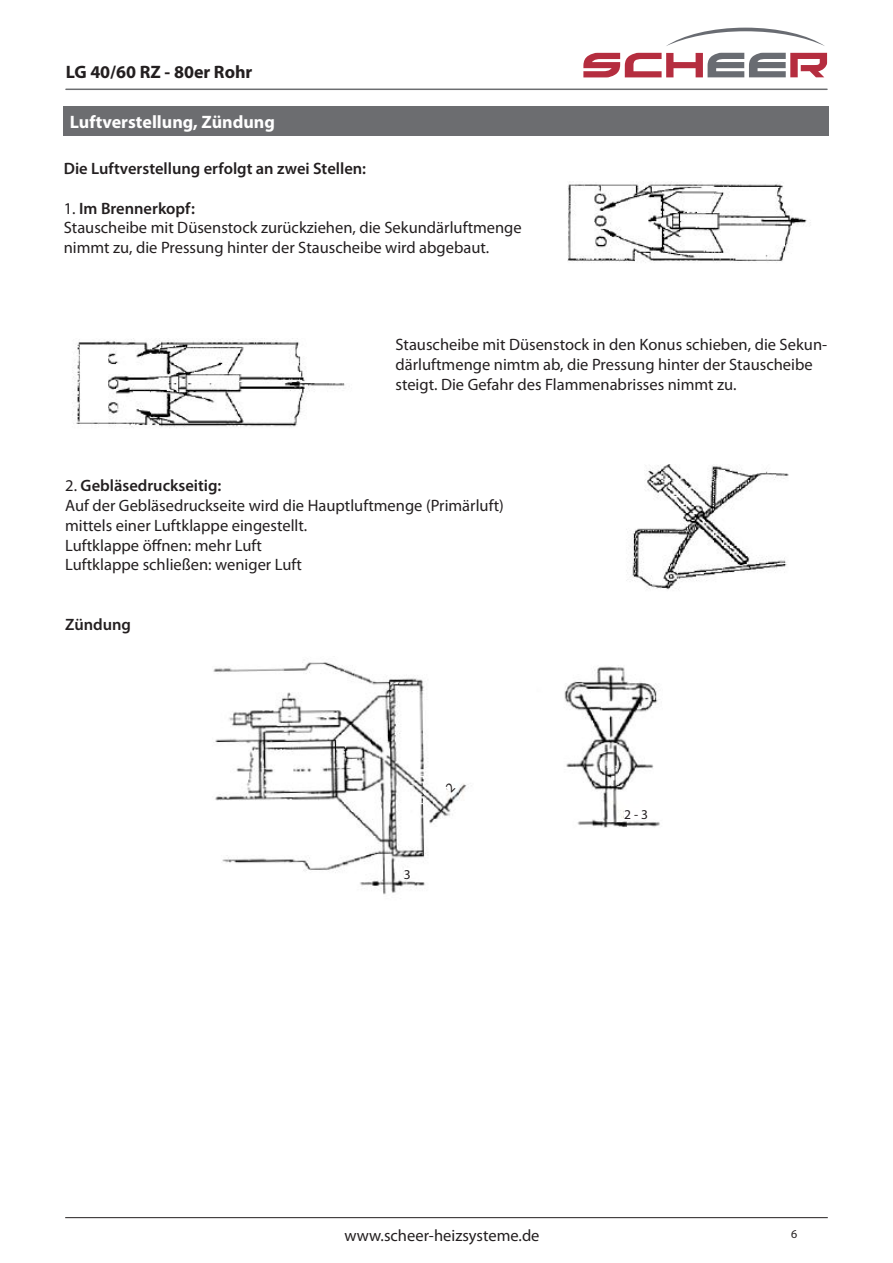
<style>
.page{position:relative;width:893px;height:1263px;background:#fff}
.page>*{position:absolute;margin:0;border:0;box-sizing:border-box;transform-origin:0 0}
.t1{font:700 18px "Myriad Pro";color:#fff}
.t2{font:700 18px "Myriad Pro";color:#231f20}
.t3{font:16.5px/19.8px "Myriad Pro";color:#231f20}
.t4{font:600 16.5px "Myriad Pro";color:#231f20}
.t5{font:13.5px "Myriad Pro";color:#231f20}
.t6{font:12px "Myriad Pro";color:#231f20}
.s1{font-weight:600}
</style>
<div class="page">
<hr style="left:65px;top:1217px;width:763px;height:1px;background:#231f20">
<svg style="left:666px;top:28px;width:159px;height:18px"></svg>
<svg style="left:583px;top:53px;width:244px;height:24px"></svg>
<div style="left:64px;top:106px;width:765px;height:30px;background:#6c6d70"></div>
<img style="left:567px;top:181px;width:244px;height:82px">
<img style="left:72px;top:338px;width:273px;height:90px">
<img style="left:626px;top:464px;width:163px;height:126px">
<img style="left:213px;top:662px;width:447px;height:233px">
<div style="left:404px;top:868px;width:7px;height:11px;background:#fff"></div>
<div style="left:624px;top:809px;width:24px;height:10px;background:#fff"></div>
<hr style="left:66px;top:89px;width:761px;height:1px;background:#6c6d70">
<svg style="left:444px;top:781px;width:12px;height:12px"></svg>
<p class="t2" style="left:66px;top:60px;width:188px">LG 40/60 RZ - 80er Rohr</p>
<p class="t1" style="left:70px;top:110px;width:207px">Luftverstellung, Zündung</p>
<p class="t4" style="left:64px;top:158px;width:304px">Die Luftverstellung erfolgt an zwei Stellen:</p>
<p class="t3" style="left:64px;top:198px;width:459px">1. <span class="s1">Im Brennerkopf:<br></span>Stauscheibe mit Düsenstock zurückziehen, die Sekundärluftmenge nimmt zu, die Pressung hinter der Stauscheibe wird abgebaut.</p>
<p class="t3" style="left:395px;top:335px;width:433px">Stauscheibe mit Düsenstock in den Konus schieben, die Sekun&shy;därluftmenge nimtm ab, die Pressung hinter der Stauscheibe steigt. Die Gefahr des Flammenabrisses nimmt zu.</p>
<p class="t3" style="left:65px;top:475px;width:440px">2. <span class="s1">Gebläsedruckseitig:<br></span>Auf der Gebläsedruckseite wird die Hauptluftmenge (Primärluft) mittels einer Luftklappe eingestellt.<br>Luftklappe öffnen: mehr Luft<br>Luftklappe schließen: weniger Luft</p>
<p class="t4" style="left:65px;top:614px;width:67px">Zündung</p>
<p class="t5" style="left:404px;top:866px;width:8px">3</p>
<p class="t5" style="left:624px;top:806px;width:25px">2 - 3</p>
<p class="t3" style="left:344px;top:1225px;width:197px">www.scheer-heizsysteme.de</p>
<p class="t6" style="left:791px;top:1227px;width:8px">6</p>
</div>
